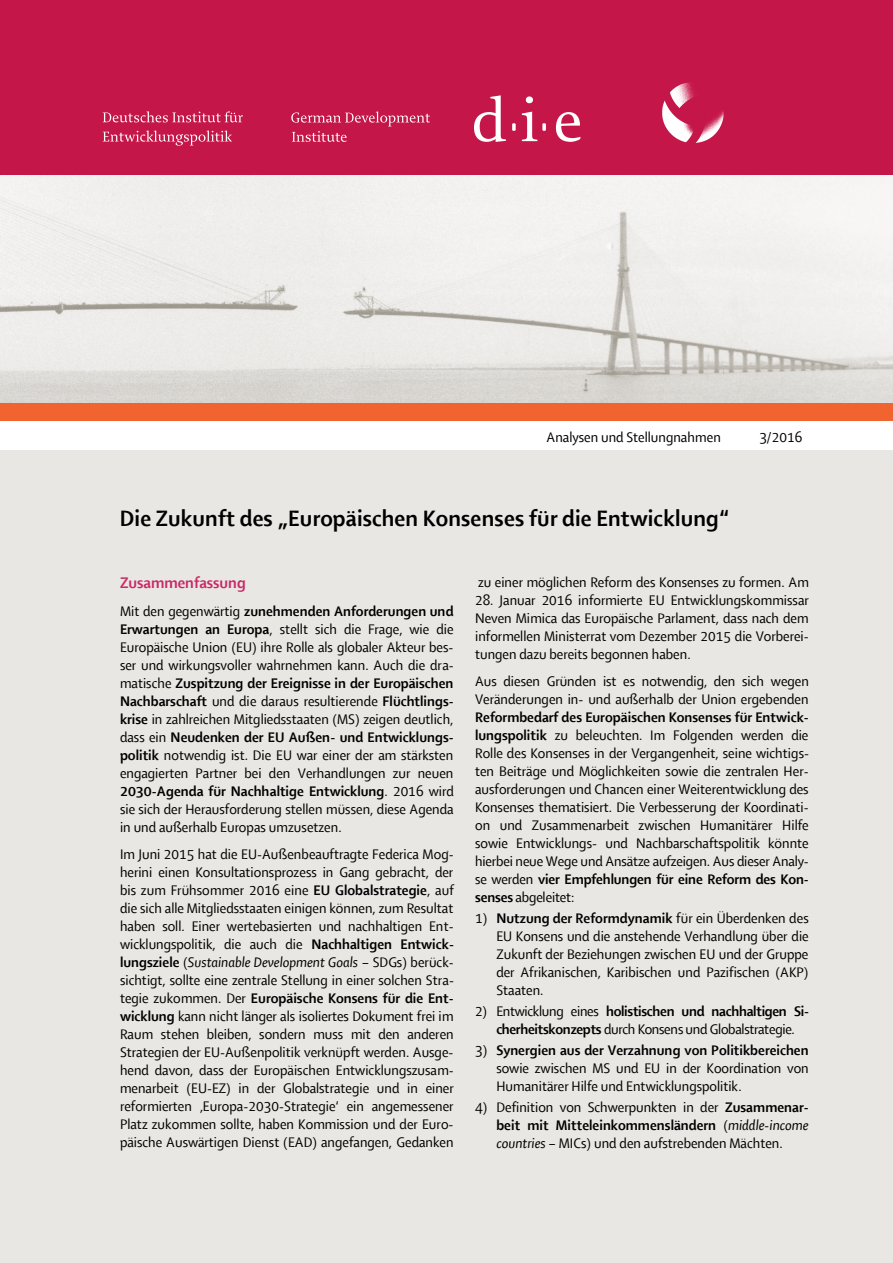
<style>
.page{position:relative;width:893px;height:1263px;background:#fff}
.page>*{position:absolute;margin:0;border:0;box-sizing:border-box;transform-origin:0 0}
.t1{font:700 24px "Shaker R";letter-spacing:.005em;color:#000}
.t2{font:700 16.5px "Shaker R";color:#c92967}
.t3{font:15px/18px "Shaker R";color:#000;text-align:justify}
.t4{font:15px/18.1px "Shaker R";letter-spacing:-.02em;color:#000;text-align:center}
.s1{font-weight:700}
.s2{font-style:italic}
</style>
<div class="page">
<img style="left:0;top:174px;width:893px;height:230px">
<div style="left:0;top:451px;width:893px;height:812px;background:#e9e7e3"></div>
<div style="left:0;top:0;width:893px;height:174px;background:#c51649"></div>
<svg style="left:512px;top:123px;width:4px;height:8px"></svg>
<svg style="left:474px;top:95px;width:32px;height:47px"></svg>
<svg style="left:522px;top:96px;width:24px;height:45px"></svg>
<svg style="left:556px;top:112px;width:24px;height:30px"></svg>
<svg style="left:103px;top:111px;width:140px;height:11px"></svg>
<svg style="left:103px;top:131px;width:129px;height:15px"></svg>
<svg style="left:291px;top:112px;width:139px;height:30px"></svg>
<img style="left:663px;top:83px;width:60px;height:60px">
<div style="left:0;top:404px;width:893px;height:17px;background:#f2642f"></div>
<p class="t3" style="left:547px;top:429px;width:176px">Analysen und Stellungnahmen</p>
<p class="t3" style="left:759px;top:429px;width:44px">3/2016</p>
<h1 class="t1" style="left:120px;top:506px;width:611px">Die Zukunft des „Europäischen Konsenses für die Entwicklung“</h1>
<p class="t2" style="left:120px;top:574px;width:127px">Zusammenfassung</p>
<p class="t3" style="left:120px;top:602px;width:335px">Mit den gegenwärtig <span class="s1">zunehmenden Anforderungen und Erwartungen an Europa</span>, stellt sich die Frage, wie die Europäische Union (EU) ihre Rolle als globaler Akteur bes&shy;ser und wirkungsvoller wahrnehmen kann. Auch die dra&shy;matische <span class="s1">Zuspitzung der Ereignisse in der Europäischen Nachbarschaft</span> und die daraus resultierende <span class="s1">Flüchtlings&shy;krise</span> in zahlreichen Mitgliedsstaaten (MS) zeigen deutlich, dass ein <span class="s1">Neudenken der EU Außen- und Entwicklungs&shy;politik</span> notwendig ist. Die EU war einer der am stärksten engagierten Partner bei den Verhandlungen zur neuen <span class="s1">2030-Agenda für Nachhaltige Entwicklung</span>. 2016 wird sie sich der Herausforderung stellen müssen, diese Agenda in und außerhalb Europas umzusetzen.</p>
<p class="t3" style="left:120px;top:845px;width:335px">Im Juni 2015 hat die EU-Außenbeauftragte Federica Mog&shy;herini einen Konsultationsprozess in Gang gebracht, der bis zum Frühsommer 2016 eine <span class="s1">EU Globalstrategie</span>, auf die sich alle Mitgliedsstaaten einigen können, zum Resultat haben soll. Einer wertebasierten und nachhaltigen Ent&shy;wicklungspolitik, die auch die <span class="s1">Nachhaltigen Entwick&shy;lungsziele</span> (<span class="s2">Sustainable Development Goals</span> – SDGs) berück&shy;sichtigt, sollte eine zentrale Stellung in einer solchen Stra&shy;tegie zukommen. Der <span class="s1">Europäische Konsens für die Ent&shy;wicklung</span> kann nicht länger als isoliertes Dokument frei im Raum stehen bleiben, sondern muss mit den anderen Strategien der EU-Außenpolitik verknüpft werden. Ausge&shy;hend davon, dass der Europäischen Entwicklungszusam&shy;menarbeit (EU-EZ) in der Globalstrategie und in einer reformierten ‚Europa-2030-Strategie‘ ein angemessener Platz zukommen sollte, haben Kommission und der Euro&shy;päische Auswärtigen Dienst (EAD) angefangen, Gedanken</p>
<p class="t3" style="left:478px;top:574px;width:332px">zu einer möglichen Reform des Konsenses zu formen. Am</p>
<p class="t3" style="left:475px;top:592px;width:335px">28. Januar 2016 informierte EU Entwicklungskommissar Neven Mimica das Europäische Parlament, dass nach dem informellen Ministerrat vom Dezember 2015 die Vorberei&shy;tungen dazu bereits begonnen haben.</p>
<p class="t3" style="left:475px;top:673px;width:335px">Aus diesen Gründen ist es notwendig, den sich wegen<br>Veränderungen in- und außerhalb der Union ergebenden</p>
<p class="t3" style="left:475px;top:709px;width:335px"><span class="s1">Reformbedarf des Europäischen Konsenses für Entwick&shy;lungspolitik</span> zu beleuchten. Im Folgenden werden die Rolle des Konsenses in der Vergangenheit, seine wichtigs&shy;ten Beiträge und Möglichkeiten sowie die zentralen Her&shy;ausforderungen und Chancen einer Weiterentwicklung des Konsenses thematisiert. Die Verbesserung der Koordinati&shy;on und Zusammenarbeit zwischen Humanitärer Hilfe sowie Entwicklungs- und Nachbarschaftspolitik könnte hierbei neue Wege und Ansätze aufzeigen. Aus dieser Analy&shy;se werden <span class="s1">vier Empfehlungen für eine Reform des Kon&shy;senses</span> abgeleitet:</p>
<p class="t3" style="left:496px;top:909px;width:314px;text-indent:-21px">1) <span class="s1">Nutzung der Reformdynamik</span> für ein Überdenken des EU Konsens und die anstehende Verhandlung über die Zukunft der Beziehungen zwischen EU und der Gruppe der Afrikanischen, Karibischen und Pazifischen (AKP)<br>Staaten.</p>
<p class="t4" style="left:475px;top:1002px;width:335px">2) Entwicklung eines <span class="s1">holistischen und nachhaltigen Si&shy;cherheitskonzepts</span> durch Konsens und Globalstrategie.</p>
<p class="t3" style="left:496px;top:1041px;width:314px;text-indent:-21px">3) <span class="s1">Synergien aus der Verzahnung von Politikbereichen </span>sowie zwischen MS und EU in der Koordination von Humanitärer Hilfe und Entwicklungspolitik.</p>
<p class="t3" style="left:496px;top:1098px;width:314px;text-indent:-21px">4) Definition von Schwerpunkten in der <span class="s1">Zusammenar&shy;beit mit Mitteleinkommensländern</span> (<span class="s2">middle-income countries</span> – MICs) und den aufstrebenden Mächten.</p>
</div>
